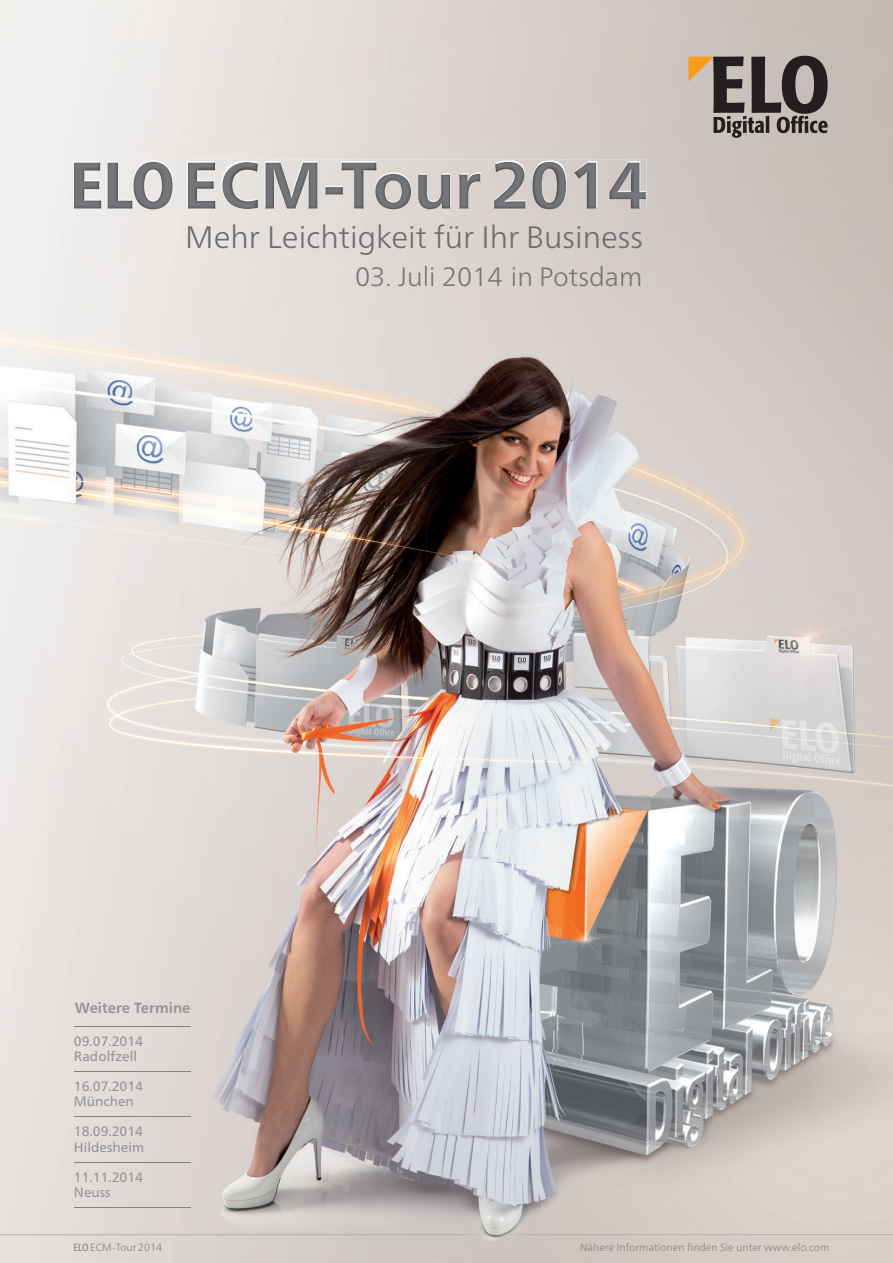
<style>
.page{position:relative;width:893px;height:1263px;background:#fff}
.page>*{position:absolute;margin:0;border:0;box-sizing:border-box;transform-origin:0 0}
.t1{font:300 31.05px "Frutiger Neue LTW1 G";color:#6c6d70}
.t2{font:300 26.55px "Frutiger Neue LTW1 G";color:#757679}
.t3{font:700 14.7px "Frutiger Neue LTW1 G";color:#939598}
.t4{font:13.5px/15px "Frutiger Neue LTW1 G";color:#939598}
.t5{font:300 10.5px "Frutiger Neue LTW1 G";color:#808285}
.s1{font-weight:400;font-stretch:condensed}
</style>
<div class="page">
<img style="left:0;top:0;width:893px;height:1263px">
<img style="left:73px;top:159px;width:573px;height:50px">
<img style="left:74px;top:209px;width:99px;height:1px">
<img style="left:74px;top:162px;width:99px;height:47px">
<img style="left:175px;top:209px;width:471px;height:1px">
<img style="left:175px;top:162px;width:471px;height:47px">
<svg style="left:688px;top:56px;width:140px;height:82px;background:#857c77"></svg>
<hr style="left:74px;top:1026px;width:116px;height:1px;background:#808285">
<hr style="left:74px;top:1071px;width:116px;height:1px;background:#808285">
<hr style="left:74px;top:1116px;width:116px;height:1px;background:#808285">
<hr style="left:74px;top:1207px;width:116px;height:1px;background:#808285">
<hr style="left:74px;top:1162px;width:116px;height:1px;background:#808285">
<h1 class="t1" style="left:185px;top:219px;width:459px">Mehr Leichtigkeit für Ihr Business</h1>
<h2 class="t2" style="left:355px;top:261px;width:289px">03. Juli 2014 in Potsdam</h2>
<p class="t3" style="left:75px;top:999px;width:117px">Weitere Termine</p>
<p class="t4" style="left:74px;top:1034px;width:71px">09.07.2014<br>Radolfzell</p>
<p class="t4" style="left:74px;top:1079px;width:71px">16.07.2014<br>München</p>
<p class="t4" style="left:74px;top:1124px;width:72px">18.09.2014<br>Hildesheim</p>
<p class="t4" style="left:74px;top:1169px;width:71px">11.11.2014<br>Neuss</p>
<p class="t5" style="left:74px;top:1241px;width:90px"><span class="s1">ELO</span> ECM-Tour 2014</p>
<p class="t5" style="left:580px;top:1241px;width:251px">Nähere Informationen finden Sie unter www.elo.com</p>
</div>
